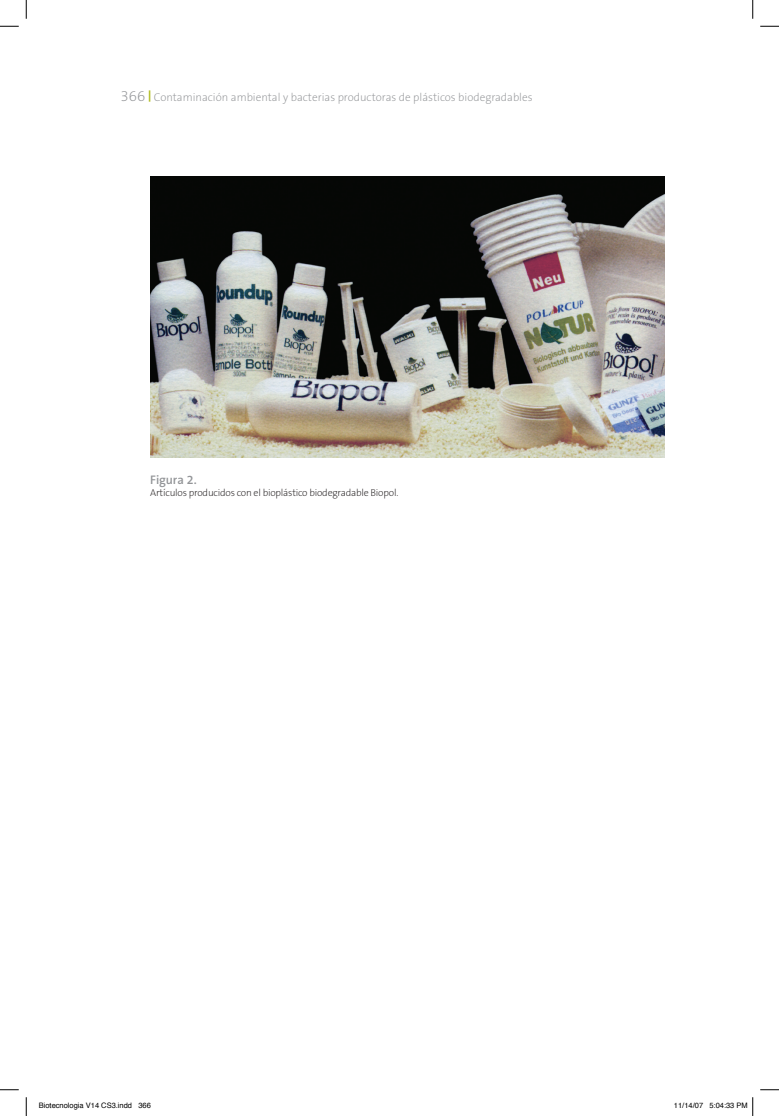
<style>
.page{position:relative;width:779px;height:1116px;background:#fff}
.page>*{position:absolute;margin:0;border:0;box-sizing:border-box;transform-origin:0 0}
.t1{font:200 15px "The Sans B2";color:#939598}
.t2{font:600 12.5px "The Sans B6";letter-spacing:-.01em;color:#939598}
.t3{font:200 11.25px "The Sans B2";color:#939598}
.t4{font:200 10px "The Sans B2";letter-spacing:-.02em;color:#231f20}
.t5{font:7.5px "Helvetica";color:#000}
</style>
<div class="page">
<img style="left:150px;top:176px;width:514px;height:281px">
<svg style="left:0;top:25px;width:19px;height:2px"></svg>
<svg style="left:760px;top:25px;width:19px;height:2px"></svg>
<svg style="left:0;top:1089px;width:19px;height:1px"></svg>
<svg style="left:760px;top:1089px;width:19px;height:1px"></svg>
<svg style="left:25px;top:0;width:2px;height:19px"></svg>
<svg style="left:25px;top:1097px;width:2px;height:18px"></svg>
<svg style="left:752px;top:0;width:1px;height:19px"></svg>
<svg style="left:752px;top:1097px;width:1px;height:18px"></svg>
<h1 class="t1" style="left:121px;top:89px;width:32px">366 <sup>|</sup></h1>
<p class="t3" style="left:154px;top:92px;width:380px">Contaminación ambiental y bacterias productoras de plásticos biodegradables</p>
<p class="t2" style="left:150px;top:473px;width:48px">Figura 2.</p>
<p class="t4" style="left:150px;top:487px;width:250px">Artículos producidos con el bioplástico biodegradable Biopol.</p>
<p class="t5" style="left:39px;top:1099px;width:114px">Biotecnologia V14 CS3.indd 366</p>
<p class="t5" style="left:674px;top:1099px;width:75px">11/14/07 5:04:33 PM</p>
</div>
